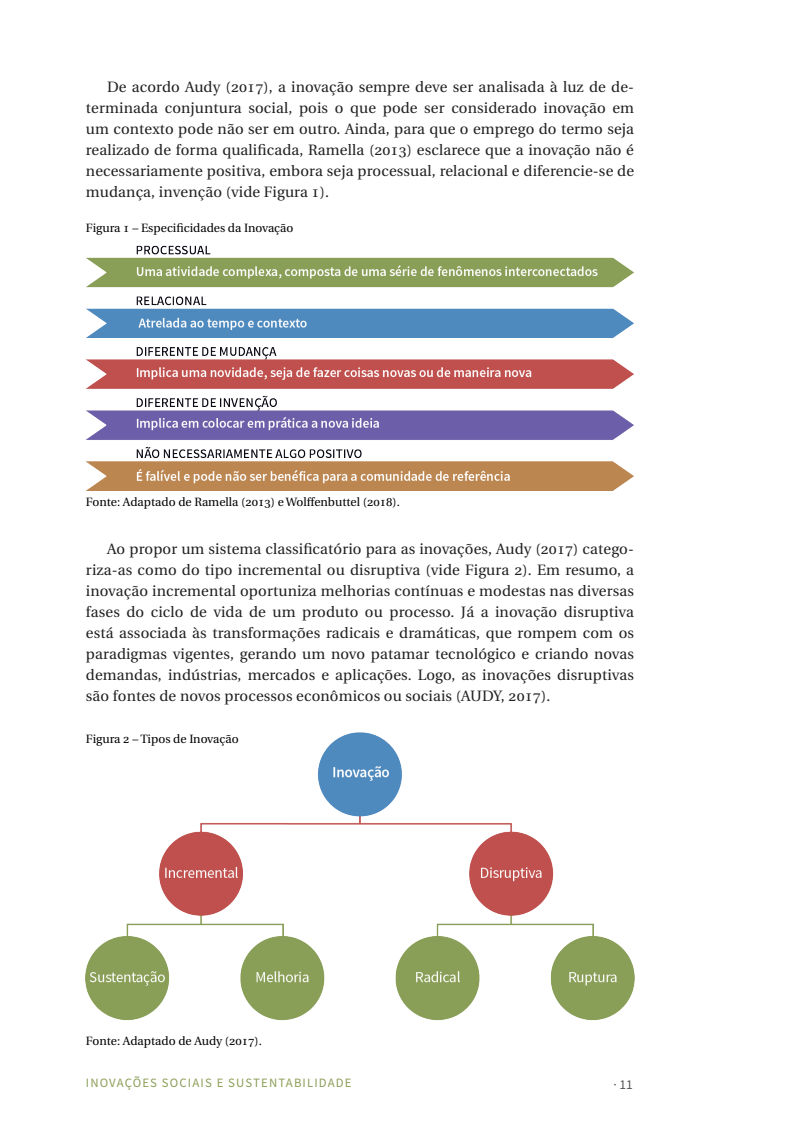
<style>
.page{position:relative;width:808px;height:1144px;background:#fff}
.page>*{position:absolute;margin:0;border:0;box-sizing:border-box;transform-origin:0 0}
.t1{font:15px/21px "Heuristica";letter-spacing:.01em;color:#212121;text-align:justify}
.t2{font:13.5px "Source Sans Variable";color:#575756}
.t3{font:12.75px "Source Sans Pro";letter-spacing:.09em;color:#8a9e57}
.t4{font:12px "Heuristica";color:#000}
</style>
<div class="page">
<img style="left:86px;top:732px;width:548px;height:289px">
<img style="left:86px;top:245px;width:548px;height:245px">
<p class="t1" style="left:86px;top:77px;width:550px;text-indent:21px">De acordo Audy (2017), a inovação sempre deve ser analisada à luz de de&shy;terminada conjuntura social, pois o que pode ser considerado inovação em um contexto pode não ser em outro. Ainda, para que o emprego do termo seja realizado de forma qualificada, Ramella (2013) esclarece que a inovação não é necessariamente positiva, embora seja processual, relacional e diferencie-se de mudança, invenção (vide Figura 1).</p>
<p class="t4" style="left:86px;top:219px;width:209px">Figura 1 – Especificidades da Inovação</p>
<p class="t4" style="left:86px;top:493px;width:315px">Fonte: Adaptado de Ramella (2013) e Wolffenbuttel (2018).</p>
<p class="t1" style="left:86px;top:539px;width:550px;text-indent:21px">Ao propor um sistema classificatório para as inovações, Audy (2017) catego&shy;riza-as como do tipo incremental ou disruptiva (vide Figura 2). Em resumo, a inovação incremental oportuniza melhorias contínuas e modestas nas diversas fases do ciclo de vida de um produto ou processo. Já a inovação disruptiva está associada às transformações radicais e dramáticas, que rompem com os paradigmas vigentes, gerando um novo patamar tecnológico e criando novas demandas, indústrias, mercados e aplicações. Logo, as inovações disruptivas são fontes de novos processos econômicos ou sociais (AUDY, 2017).</p>
<p class="t4" style="left:86px;top:730px;width:154px">Figura 2 – Tipos de Inovação</p>
<p class="t4" style="left:86px;top:1032px;width:178px">Fonte: Adaptado de Audy (2017).</p>
<p class="t3" style="left:86px;top:1074px;width:267px">INOVAÇÕES SOCIAIS E SUSTENTABILIDADE</p>
<p class="t2" style="left:613px;top:1076px;width:21px">· 11</p>
</div>
